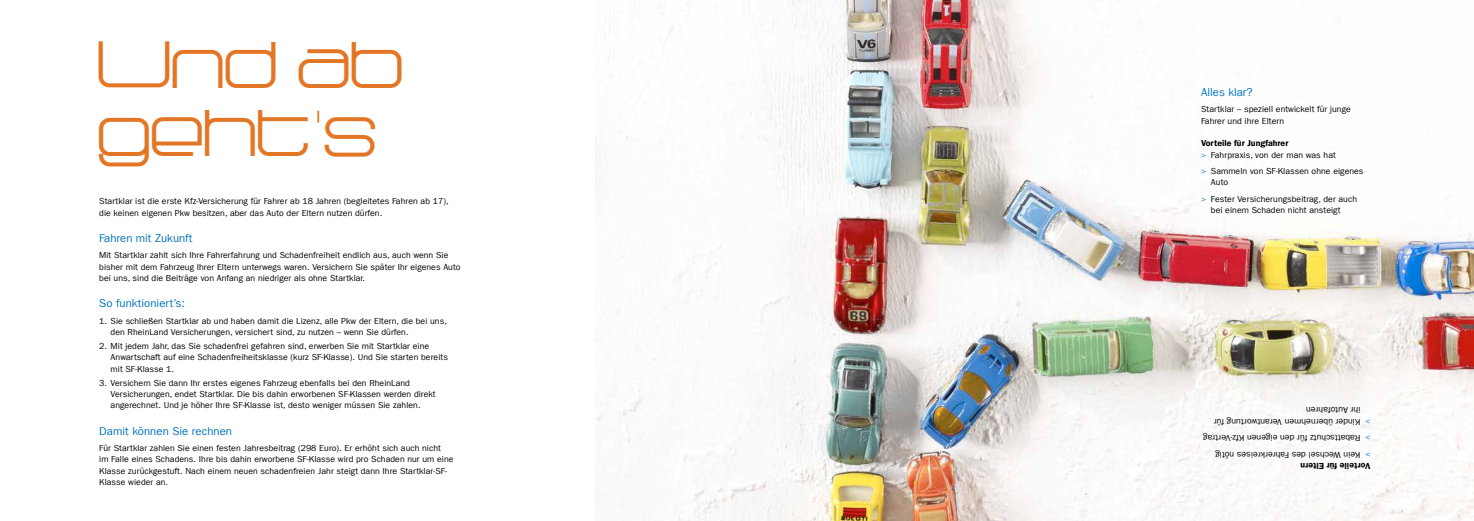
<style>
.page{position:relative;width:1474px;height:521px;background:#fff}
.page>*{position:absolute;margin:0;border:0;box-sizing:border-box;transform-origin:0 0}
.t1{font:700 42px/68.2px "Radio 187.5";letter-spacing:-.02em;color:#e37625}
.t2{font:11.38px "Franklin Gothic LT Com";letter-spacing:.005em;color:#0072bc}
.t3{font:8.75px/11.4px "Franklin Gothic LT Com";letter-spacing:.005em;color:#000}
.t4{font:8.75px "Franklin Gothic LT Com Dm";letter-spacing:.005em;color:#000}
.t5{font:8.75px "Franklin Gothic LT Com";color:#0072bc}
.s1{color:#0072bc}
</style>
<div class="page">
<img style="left:595px;top:0;width:878px;height:521px">
<h1 class="t1" style="left:99px;top:37px;width:308px">Und ab geht‘s</h1>
<p class="t3" style="left:99px;top:196px;width:351px">Startklar ist die erste Kfz-Versicherung für Fahrer ab 18 Jahren (begleitetes Fahren ab 17), die keinen eigenen Pkw besitzen, aber das Auto der Eltern nutzen dürfen.</p>
<h2 class="t2" style="left:99px;top:232px;width:95px">Fahren mit Zukunft</h2>
<p class="t3" style="left:99px;top:250px;width:363px">Mit Startklar zahlt sich Ihre Fahrerfahrung und Schadenfreiheit endlich aus, auch wenn Sie bisher mit dem Fahrzeug Ihrer Eltern unterwegs waren. Versichern Sie später Ihr eigenes Auto bei uns, sind die Beiträge von Anfang an niedriger als ohne Startklar.</p>
<h2 class="t2" style="left:99px;top:297px;width:87px">So funktioniert’s:</h2>
<p class="t3" style="left:111px;top:315px;width:338px;text-indent:-11px">1. Sie schließen Startklar ab und haben damit die Lizenz, alle Pkw der Eltern, die bei uns, den RheinLand Versicherungen, versichert sind, zu nutzen – wenn Sie dürfen.</p>
<p class="t3" style="left:111px;top:340px;width:339px;text-indent:-11px">2. Mit jedem Jahr, das Sie schadenfrei gefahren sind, erwerben Sie mit Startklar eine<br>Anwartschaft auf eine Schadenfreiheitsklasse (kurz SF-Klasse). Und Sie starten bereits mit SF-Klasse 1.</p>
<p class="t3" style="left:111px;top:377px;width:326px;text-indent:-11px">3. Versichern Sie dann Ihr erstes eigenes Fahrzeug ebenfalls bei den RheinLand<br>Versicherungen, endet Startklar. Die bis dahin erworbenen SF-Klassen werden direkt angerechnet. Und je höher Ihre SF-Klasse ist, desto weniger müssen Sie zahlen.</p>
<h2 class="t2" style="left:99px;top:424px;width:134px">Damit können Sie rechnen</h2>
<p class="t3" style="left:99px;top:442px;width:356px">Für Startklar zahlen Sie einen festen Jahresbeitrag (298 Euro). Er erhöht sich auch nicht<br>im Falle eines Schadens. Ihre bis dahin erworbene SF-Klasse wird pro Schaden nur um eine Klasse zurückgestuft. Nach einem neuen schadenfreien Jahr steigt dann Ihre Startklar-SF-Klasse wieder an.</p>
<h2 class="t2" style="left:1200px;top:85px;width:53px">Alles klar?</h2>
<p class="t3" style="left:1200px;top:104px;width:151px">Startklar – speziell entwickelt für junge<br>Fahrer und ihre Eltern</p>
<p class="t4" style="left:1200px;top:138px;width:89px">Vorteile für Jungfahrer</p>
<p class="t3" style="left:1200px;top:147px;width:164px;line-height:16.4px"><span class="s1">&gt;</span> Fahrpraxis, von der man was hat<br><span class="s1">&gt;</span> Sammeln von SF-Klassen ohne eigenes</p>
<p class="t3" style="left:1200px;top:174px;width:157px;line-height:16.4px;text-indent:10px">Auto<br><span class="s1">&gt;</span> Fester Versicherungsbeitrag, der auch</p>
<p class="t3" style="left:1210px;top:205px;width:131px">bei einem Schaden nicht ansteigt</p>
<p class="t3" style="left:1360px;top:416px;width:56px;rotate:-180deg">ihr Autofahren</p>
<p class="t3" style="left:1360px;top:427px;width:148px;rotate:-180deg">Kinder übernehmen Verantwortung für</p>
<p class="t5" style="left:1370px;top:427px;width:7px;rotate:-180deg">&gt;</p>
<p class="t3" style="left:1360px;top:444px;width:159px;rotate:-180deg">Rabattschutz für den eigenen Kfz-Vertrag</p>
<p class="t5" style="left:1370px;top:443px;width:7px;rotate:-180deg">&gt;</p>
<p class="t3" style="left:1360px;top:460px;width:147px;rotate:-180deg">Kein Wechsel des Fahrerkreises nötig</p>
<p class="t5" style="left:1370px;top:459px;width:7px;rotate:-180deg">&gt;</p>
<p class="t4" style="left:1370px;top:471px;width:71px;rotate:-180deg">Vorteile für Eltern</p>
</div>
